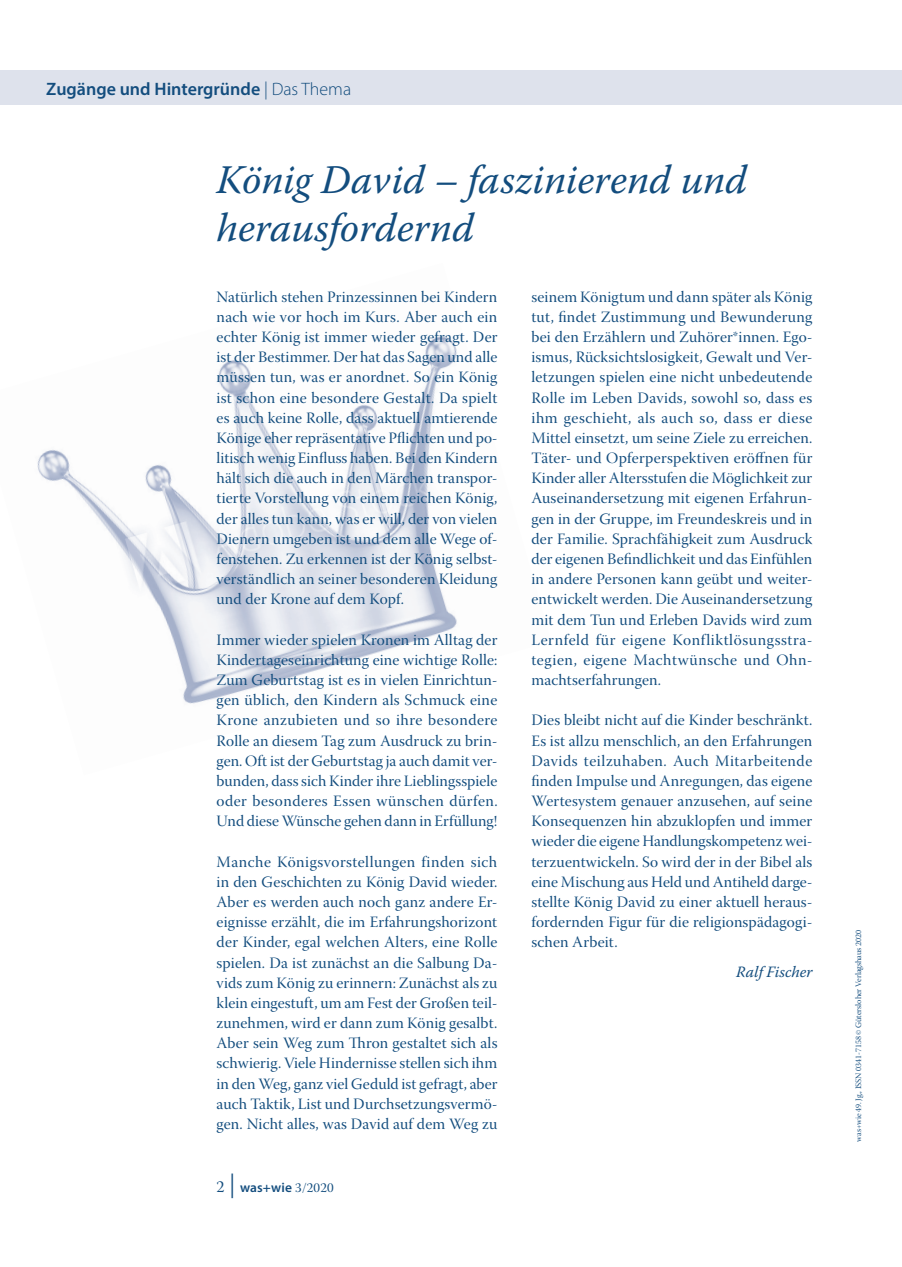
<style>
.page{position:relative;width:902px;height:1267px;background:#fff}
.page>*{position:absolute;margin:0;border:0;box-sizing:border-box;transform-origin:0 0}
.U1{font:italic 40.5px/48.6px "Warnock Pro";color:#134d7e}
.Kolumne_linke_Seite{font:600 18px "Myriad Pro";color:#134d7e}
.G1_2spalt_1LZ{font:15.75px/20.2px "Warnock Pro Subh";letter-spacing:.01em;color:#134d7e;text-align:justify}
.G1_2spalt_1_2_LZ{font:15.75px/20.2px "Warnock Pro Subh";letter-spacing:.01em;color:#134d7e;text-align:justify}
.G1_2spalt_Autor{font:italic 15.75px "Warnock Pro";color:#134d7e}
.t1{font:600 13.5px "Myriad Pro";letter-spacing:.01em;color:#134d7e}
.t2{font:8.25px "Warnock Pro Subh";letter-spacing:-.005em;color:#134d7e}
.s1{font-weight:300}
.s2{font-family:"Warnock Pro Subh";font-weight:400;font-size:16.5px}
.s3{font-family:"Warnock Pro Subh";font-weight:400;font-size:25.5px}
.s4{font-family:"Warnock Pro Subh";font-weight:400}
</style>
<div class="page">
<hr style="left:897px;top:71px;width:4px;height:34px;background:#dee2ec">
<div style="left:0;top:71px;width:897px;height:34px;background:#dee2ec"></div>
<img style="left:37px;top:336px;width:420px;height:368px">
<p class="Kolumne_linke_Seite" style="left:46px;top:77px;width:306px">Zugänge und Hintergründe <span class="s1">| Das Thema</span></p>
<p class="U1" style="left:216px;top:154px;width:532px">König David – faszinierend und herausfordernd</p>
<p class="G1_2spalt_1LZ" style="left:216px;top:288px;width:282px">Natürlich stehen Prinzessinnen bei Kindern nach wie vor hoch im Kurs. Aber auch ein echter König ist immer wieder gefragt. Der ist der Bestimmer. Der hat das Sagen und alle müssen tun, was er anordnet. So ein König ist schon eine besondere Gestalt. Da spielt es auch keine Rolle, dass aktuell amtierende Könige eher repräsentative Pflichten und po&shy;litisch wenig Einfluss haben. Bei den Kindern hält sich die auch in den Märchen transpor&shy;tierte Vorstellung von einem reichen König, der alles tun kann, was er will, der von vielen Dienern umgeben ist und dem alle Wege of&shy;fenstehen. Zu erkennen ist der König selbst&shy;verständlich an seiner besonderen Kleidung und der Krone auf dem Kopf.</p>
<p class="G1_2spalt_1LZ" style="left:216px;top:631px;width:282px">Immer wieder spielen Kronen im Alltag der Kindertageseinrichtung eine wichtige Rolle:<br>Zum Geburtstag ist es in vielen Einrichtun&shy;gen üblich, den Kindern als Schmuck eine Krone anzubieten und so ihre besondere Rolle an diesem Tag zum Ausdruck zu brin&shy;gen. Oft ist der Geburtstag ja auch damit ver&shy;bunden, dass sich Kinder ihre Lieblingsspiele oder besonderes Essen wünschen dürfen.<br>Und diese Wünsche gehen dann in Erfüllung!</p>
<p class="G1_2spalt_1LZ" style="left:216px;top:853px;width:282px">Manche Königsvorstellungen finden sich in den Geschichten zu König David wieder.<br>Aber es werden auch noch ganz andere Er&shy;eignisse erzählt, die im Erfahrungshorizont der Kinder, egal welchen Alters, eine Rolle spielen. Da ist zunächst an die Salbung Da&shy;vids zum König zu erinnern: Zunächst als zu klein eingestuft, um am Fest der Großen teil&shy;zunehmen, wird er dann zum König gesalbt.<br>Aber sein Weg zum Thron gestaltet sich als schwierig. Viele Hindernisse stellen sich ihm in den Weg, ganz viel Geduld ist gefragt, aber auch Taktik, List und Durchsetzungsvermö&shy;gen. Nicht alles, was David auf dem Weg zu</p>
<p class="G1_2spalt_1LZ" style="left:531px;top:288px;width:282px">seinem Königtum und dann später als König tut, findet Zustimmung und Bewunderung bei den Erzählern und Zuhörer*innen. Ego&shy;ismus, Rücksichtslosigkeit, Gewalt und Ver&shy;letzungen spielen eine nicht unbedeutende Rolle im Leben Davids, sowohl so, dass es ihm geschieht, als auch so, dass er diese Mittel einsetzt, um seine Ziele zu erreichen.<br>Täter- und Opferperspektiven eröffnen für Kinder aller Altersstufen die Möglichkeit zur Auseinandersetzung mit eigenen Erfahrun&shy;gen in der Gruppe, im Freundeskreis und in der Familie. Sprachfähigkeit zum Ausdruck der eigenen Befindlichkeit und das Einfühlen in andere Personen kann geübt und weiter&shy;entwickelt werden. Die Auseinandersetzung mit dem Tun und Erleben Davids wird zum Lernfeld für eigene Konfliktlösungsstra&shy;tegien, eigene Machtwünsche und Ohn&shy;machtserfahrungen.</p>
<p class="G1_2spalt_1_2_LZ" style="left:531px;top:712px;width:282px">Dies bleibt nicht auf die Kinder beschränkt.<br>Es ist allzu menschlich, an den Erfahrungen Davids teilzuhaben. Auch Mitarbeitende finden Impulse und Anregungen, das eigene Wertesystem genauer anzusehen, auf seine Konsequenzen hin abzuklopfen und immer wieder die eigene Handlungskompetenz wei&shy;terzuentwickeln. So wird der in der Bibel als eine Mischung aus Held und Antiheld darge&shy;stellte König David zu einer aktuell heraus&shy;fordernden Figur für die religionspädagogi&shy;schen Arbeit.</p>
<p class="G1_2spalt_Autor" style="left:736px;top:963px;width:78px">Ralf Fischer</p>
<p class="t1" style="left:216px;top:1179px;width:118px"><span class="s2">2</span> <span class="s3">|</span> was+wie <span class="s4">3/2020</span></p>
<p class="t2" style="left:853px;top:1142px;width:213px;rotate:-90deg">was+wie 49. Jg., ISSN 0341-7158 © Gütersloher Verlagshaus 2020</p>
</div>
